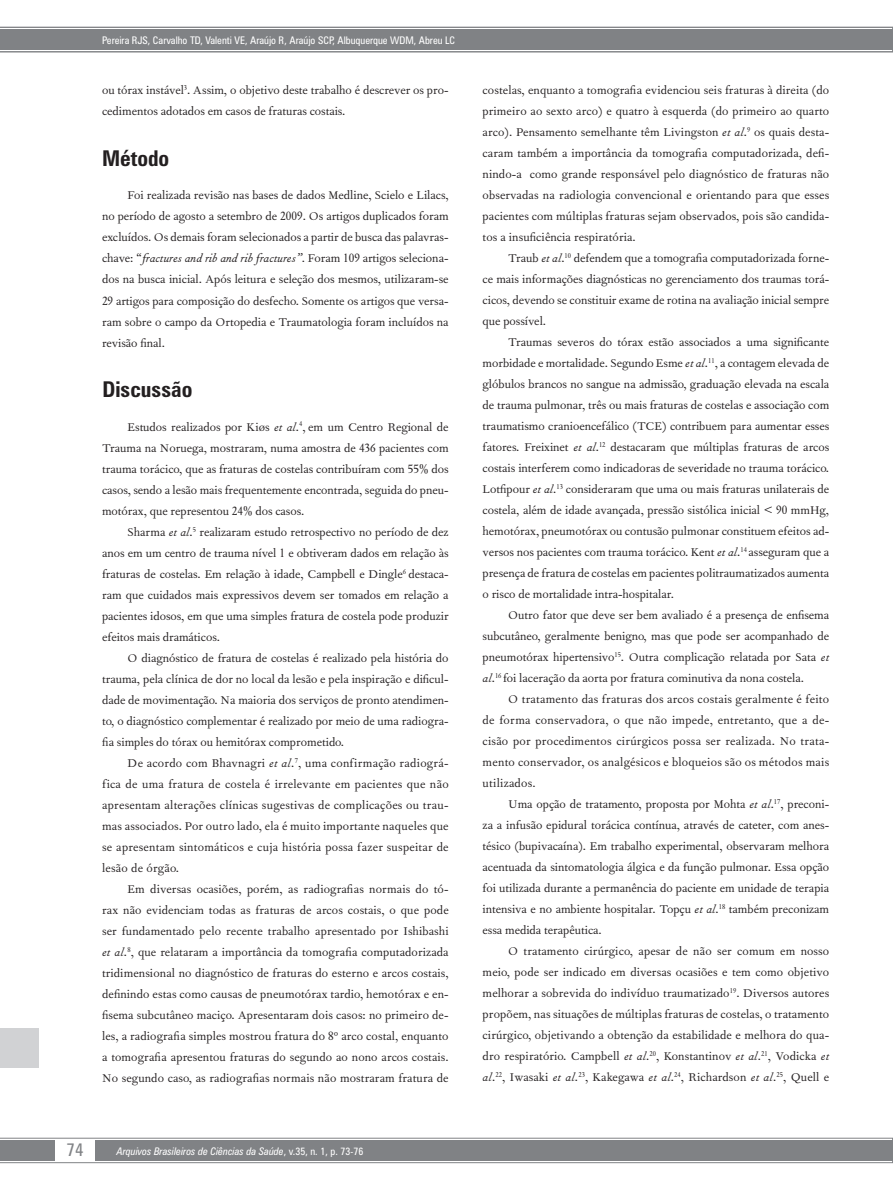
<style>
.page{position:relative;width:893px;height:1191px;background:#fff}
.page>*{position:absolute;margin:0;border:0;box-sizing:border-box;transform-origin:0 0}
.z06_1_sub1{font:700 condensed 21.75px "Zurich BT";color:#231f20}
.t1{font:condensed 18px "Zurich BT";color:#808285}
.z05_1_texto_txt{font:13.5px/21px "Fournier MT Std";color:#231f20;text-align:justify}
.z09_1_cabecalho{font:condensed 10.5px "Zurich BT";color:#fff}
.t2{font:italic condensed 10.5px "Zurich BT";color:#fff}
.s1{font-style:italic}
.s2{font-style:normal}
</style>
<div class="page">
<svg style="left:0;top:1137px;width:893px;height:26px;background:#8f9194"></svg>
<div style="left:55px;top:1139px;width:40px;height:22px;background:#fff"></div>
<div style="left:0;top:1027px;width:38px;height:40px;background:#d1d2d4"></div>
<svg style="left:0;top:27px;width:893px;height:25px;background:#8a8c8f"></svg>
<p class="z09_1_cabecalho" style="left:102px;top:34px;width:355px">Pereira RJS, Carvalho TD, Valenti VE, Araújo R, Araújo SCP, Albuquerque WDM, Abreu LC</p>
<p class="z05_1_texto_txt" style="left:102px;top:79px;width:348px">ou tórax instável<sup>3</sup>. Assim, o objetivo deste trabalho é descrever os pro&shy;cedimentos adotados em casos de fraturas costais.</p>
<p class="z06_1_sub1" style="left:102px;top:145px;width:69px">Método</p>
<p class="z05_1_texto_txt" style="left:102px;top:185px;width:348px;text-indent:26px">Foi realizada revisão nas bases de dados Medline, Scielo e Lilacs, no período de agosto a setembro de 2009. Os artigos duplicados foram excluídos. Os demais foram selecionados a partir de busca das palavras&shy;chave: “<span class="s1">fractures and rib and rib fractures”</span>. Foram 109 artigos seleciona&shy;dos na busca inicial. Após leitura e seleção dos mesmos, utilizaram-se 29 artigos para composição do desfecho. Somente os artigos que versa&shy;ram sobre o campo da Ortopedia e Traumatologia foram incluídos na revisão final.</p>
<p class="z06_1_sub1" style="left:102px;top:376px;width:92px">Discussão</p>
<p class="z05_1_texto_txt" style="left:102px;top:416px;width:348px;text-indent:26px">Estudos realizados por Kiøs <span class="s1">et al.</span><sup>4</sup>, em um Centro Regional de Trauma na Noruega, mostraram, numa amostra de 436 pacientes com trauma torácico, que as fraturas de costelas contribuíram com 55% dos casos, sendo a lesão mais frequentemente encontrada, seguida do pneu&shy;motórax, que representou 24% dos casos.</p>
<p class="z05_1_texto_txt" style="left:102px;top:521px;width:348px;text-indent:26px">Sharma <span class="s1">et al.</span><sup>5</sup> realizaram estudo retrospectivo no período de dez anos em um centro de trauma nível 1 e obtiveram dados em relação às fraturas de costelas. Em relação à idade, Campbell e Dingle<sup>6</sup> destaca&shy;ram que cuidados mais expressivos devem ser tomados em relação a pacientes idosos, em que uma simples fratura de costela pode produzir efeitos mais dramáticos.</p>
<p class="z05_1_texto_txt" style="left:102px;top:647px;width:348px;text-indent:26px">O diagnóstico de fratura de costelas é realizado pela história do trauma, pela clínica de dor no local da lesão e pela inspiração e dificul&shy;dade de movimentação. Na maioria dos serviços de pronto atendimen&shy;to, o diagnóstico complementar é realizado por meio de uma radiogra&shy;fia simples do tórax ou hemitórax comprometido.</p>
<p class="z05_1_texto_txt" style="left:102px;top:752px;width:348px;text-indent:26px">De acordo com Bhavnagri <span class="s1">et al.</span><sup>7</sup>, uma confirmação radiográ&shy;fica de uma fratura de costela é irrelevante em pacientes que não apresentam alterações clínicas sugestivas de complicações ou trau&shy;mas associados. Por outro lado, ela é muito importante naqueles que se apresentam sintomáticos e cuja história possa fazer suspeitar de lesão de órgão.</p>
<p class="z05_1_texto_txt" style="left:102px;top:878px;width:348px;text-indent:26px">Em diversas ocasiões, porém, as radiografias normais do tó&shy;rax não evidenciam todas as fraturas de arcos costais, o que pode ser fundamentado pelo recente trabalho apresentado por Ishibashi <span class="s1">et al.</span><sup>8</sup>, que relataram a importância da tomografia computadorizada tridimensional no diagnóstico de fraturas do esterno e arcos costais, definindo estas como causas de pneumotórax tardio, hemotórax e en&shy;fisema subcutâneo maciço. Apresentaram dois casos: no primeiro de&shy;les, a radiografia simples mostrou fratura do 8º arco costal, enquanto a tomografia apresentou fraturas do segundo ao nono arcos costais.<br>No segundo caso, as radiografias normais não mostraram fratura de</p>
<p class="t1" style="left:66px;top:1138px;width:19px">74</p>
<p class="t2" style="left:117px;top:1144px;width:248px">Arquivos Brasileiros de Ciências da Saúde<span class="s2">, v.35, n. 1, p. 73-76</span></p>
<p class="z05_1_texto_txt" style="left:483px;top:79px;width:348px">costelas, enquanto a tomografia evidenciou seis fraturas à direita (do primeiro ao sexto arco) e quatro à esquerda (do primeiro ao quarto arco). Pensamento semelhante têm Livingston <span class="s1">et al.</span><sup>9</sup> os quais desta&shy;caram também a importância da tomografia computadorizada, defi&shy;nindo-a como grande responsável pelo diagnóstico de fraturas não observadas na radiologia convencional e orientando para que esses pacientes com múltiplas fraturas sejam observados, pois são candida&shy;tos a insuficiência respiratória.</p>
<p class="z05_1_texto_txt" style="left:483px;top:247px;width:348px;text-indent:26px">Traub <span class="s1">et al.</span><sup>10</sup> defendem que a tomografia computadorizada forne&shy;ce mais informações diagnósticas no gerenciamento dos traumas torá&shy;cicos, devendo se constituir exame de rotina na avaliação inicial sempre que possível.</p>
<p class="z05_1_texto_txt" style="left:483px;top:331px;width:348px;text-indent:26px">Traumas severos do tórax estão associados a uma significante morbidade e mortalidade. Segundo Esme <span class="s1">et al.</span><sup>11</sup>, a contagem elevada de glóbulos brancos no sangue na admissão, graduação elevada na escala de trauma pulmonar, três ou mais fraturas de costelas e associação com traumatismo cranioencefálico (TCE) contribuem para aumentar esses fatores. Freixinet <span class="s1">et al.</span><sup>12</sup> destacaram que múltiplas fraturas de arcos costais interferem como indicadoras de severidade no trauma torácico.<br>Lotfipour <span class="s1">et al.</span><sup>13</sup> consideraram que uma ou mais fraturas unilaterais de costela, além de idade avançada, pressão sistólica inicial &lt; 90 mmHg, hemotórax, pneumotórax ou contusão pulmonar constituem efeitos ad&shy;versos nos pacientes com trauma torácico. Kent <span class="s1">et al.</span><sup>14</sup> asseguram que a presença de fratura de costelas em pacientes politraumatizados aumenta o risco de mortalidade intra-hospitalar.</p>
<p class="z05_1_texto_txt" style="left:483px;top:604px;width:348px;text-indent:26px">Outro fator que deve ser bem avaliado é a presença de enfisema subcutâneo, geralmente benigno, mas que pode ser acompanhado de pneumotórax hipertensivo<sup>15</sup>. Outra complicação relatada por Sata <span class="s1">et al.</span><sup>16</sup> foi laceração da aorta por fratura cominutiva da nona costela.</p>
<p class="z05_1_texto_txt" style="left:483px;top:688px;width:348px;text-indent:26px">O tratamento das fraturas dos arcos costais geralmente é feito de forma conservadora, o que não impede, entretanto, que a de&shy;cisão por procedimentos cirúrgicos possa ser realizada. No trata&shy;mento conservador, os analgésicos e bloqueios são os métodos mais utilizados.</p>
<p class="z05_1_texto_txt" style="left:483px;top:793px;width:348px;text-indent:26px">Uma opção de tratamento, proposta por Mohta <span class="s1">et al.</span><sup>17</sup>, preconi&shy;za a infusão epidural torácica contínua, através de cateter, com anes&shy;tésico (bupivacaína). Em trabalho experimental, observaram melhora acentuada da sintomatologia álgica e da função pulmonar. Essa opção foi utilizada durante a permanência do paciente em unidade de terapia intensiva e no ambiente hospitalar. Topçu <span class="s1">et al.</span><sup>18</sup> também preconizam essa medida terapêutica.</p>
<p class="z05_1_texto_txt" style="left:483px;top:940px;width:348px;text-indent:26px">O tratamento cirúrgico, apesar de não ser comum em nosso meio, pode ser indicado em diversas ocasiões e tem como objetivo melhorar a sobrevida do indivíduo traumatizado<sup>19</sup>. Diversos autores propõem, nas situações de múltiplas fraturas de costelas, o tratamento cirúrgico, objetivando a obtenção da estabilidade e melhora do qua&shy;dro respiratório. Campbell <span class="s1">et al.</span><sup>20</sup>, Konstantinov <span class="s1">et al.</span><sup>21</sup>, Vodicka <span class="s1">et al.</span><sup>22</sup>, Iwasaki <span class="s1">et al.</span><sup>23</sup>, Kakegawa <span class="s1">et al.</span><sup>24</sup>, Richardson <span class="s1">et al.</span><sup>25</sup>, Quell e</p>
</div>
